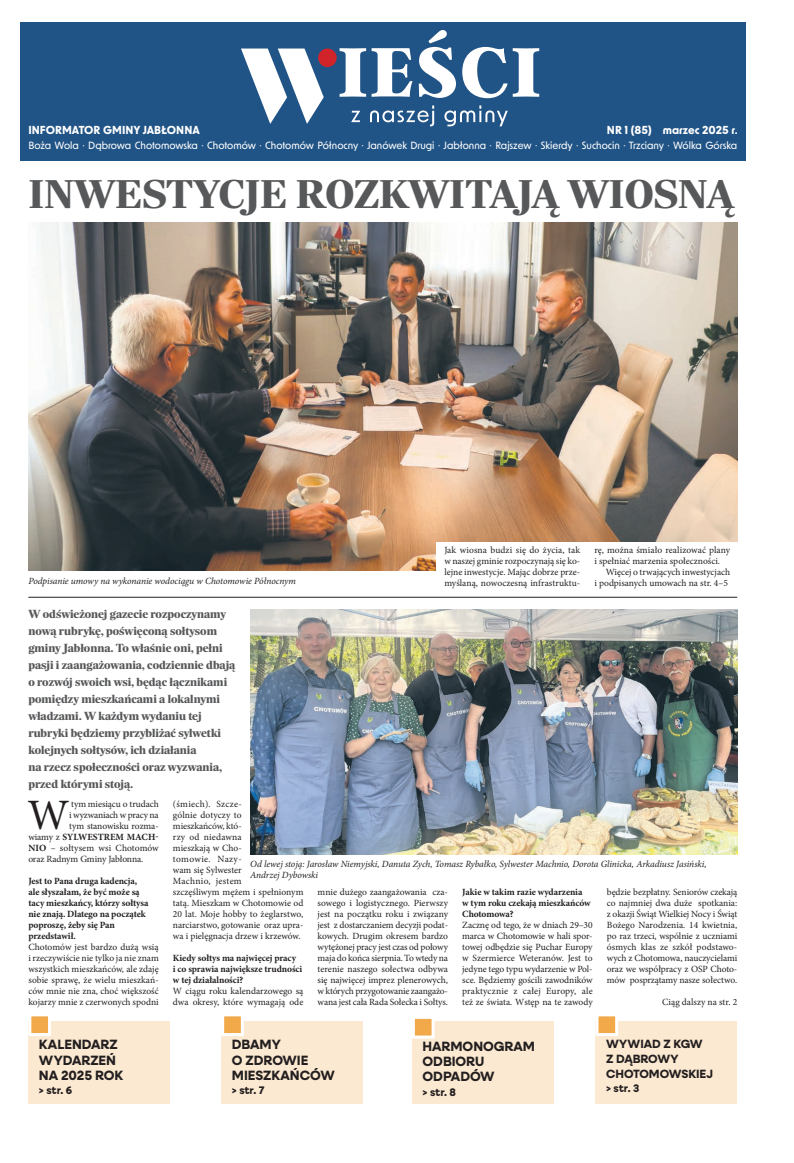
<style>
.page{position:relative;width:794px;height:1163px;background:#fff}
.page>*{position:absolute;margin:0;border:0;box-sizing:border-box;transform-origin:0 0}
.t1{font:43.3px "Minion Pro";color:#231f20}
.t2{font:700 41px "Richmond Display";color:#57585a}
.t3{font:700 13.5px/15px "Neulis Neue";color:#231f20}
.t4{font:700 12px/17px "Richmond Display";color:#57585a}
.t5{font:700 12px/15px "Neulis Neue";color:#231f20}
.t6{font:700 11px "New Order";color:#fff}
.t7{font:700 11px "Neulis Neue";letter-spacing:-.01em;color:#231f20}
.t8{font:500 10px "New Order";color:#fff}
.t9{font:9.5px/11px "Minion Pro";color:#231f20;text-align:justify}
.t10{font:700 9.5px/11px "Minion Pro";letter-spacing:-.01em;color:#231f20}
.t11{font:italic 9.5px/10.5px "Minion Pro";letter-spacing:-.005em;color:#231f20}
.s1{font-weight:400}
.s2{font-weight:700}
</style>
<div class="page">
<div style="left:20px;top:22px;width:726px;height:138px;background:#215486"></div>
<svg style="left:241px;top:48px;width:83px;height:76px"></svg>
<div style="left:318px;top:48px;width:19px;height:19px;background:#d1232a;border-radius:50%"></div>
<svg style="left:339px;top:30px;width:200px;height:68px"></svg>
<svg style="left:351px;top:105px;width:157px;height:21px"></svg>
<img style="left:250px;top:609px;width:487px;height:245px">
<hr style="left:28px;top:597px;width:709px;height:1px;background:#231f20">
<img style="left:29px;top:222px;width:708px;height:348px">
<div style="left:595px;top:1021px;width:142px;height:82px;background:#fce9d1"></div>
<div style="left:412px;top:1021px;width:141px;height:82px;background:#fce9d1"></div>
<svg style="left:412px;top:1018px;width:23px;height:21px"></svg>
<svg style="left:595px;top:1016px;width:23px;height:20px"></svg>
<div style="left:221px;top:1021px;width:142px;height:82px;background:#fce9d1"></div>
<svg style="left:221px;top:1016px;width:23px;height:20px"></svg>
<div style="left:28px;top:1021px;width:142px;height:82px;background:#fce9d1"></div>
<svg style="left:28px;top:1016px;width:23px;height:20px"></svg>
<div style="left:436px;top:542px;width:302px;height:47px;background:#fff"></div>
<p class="t6" style="left:28px;top:123px;width:173px">INFORMATOR GMINY JABŁONNA</p>
<p class="t6" style="left:607px;top:123px;width:132px">NR 1 (85) marzec 2025 r.</p>
<p class="t8" style="left:28px;top:138px;width:710px">Boża Wola · Dąbrowa Chotomowska · Chotomów · Chotomów Północny · Janówek Drugi · Jabłonna · Rajszew · Skierdy · Suchocin · Trzciany · Wólka Górska</p>
<h2 class="t2" style="left:28px;top:170px;width:707px">INWESTYCJE ROZKWITAJĄ WIOSNĄ</h2>
<p class="t11" style="left:28px;top:576px;width:269px">Podpisanie umowy na wykonanie wodociągu w Chotomowie Północnym</p>
<p class="t4" style="left:28px;top:605px;width:208px">W odświeżonej gazecie rozpoczynamy nową rubrykę, poświęconą sołtysom gminy Jabłonna. To właśnie oni, pełni pasji i zaangażowania, codziennie dbają o rozwój swoich wsi, będąc łącznikami pomiędzy mieszkańcami a lokalnymi władzami. W każdym wydaniu tej rubryki będziemy przybliżać sylwetki kolejnych sołtysów, ich działania<br>na rzecz społeczności oraz wyzwania, przed którymi stoją.</p>
<p class="t9" style="left:444px;top:545px;width:137px">Jak wiosna budzi się do życia, tak w naszej gminie rozpoczynają się ko&shy;lejne inwestycje. Mając dobrze prze&shy;myślaną, nowoczesną infrastruktu-</p>
<p class="t9" style="left:594px;top:545px;width:137px">rę, można śmiało realizować plany i spełniać marzenia społeczności.</p>
<p class="t9" style="left:594px;top:567px;width:137px;text-align:right">Więcej o trwających inwestycjach<br>i podpisanych umowach na str. 4–5</p>
<h1 class="t1" style="left:28px;top:785px;width:44px">W</h1>
<p class="t9" style="left:71px;top:798px;width:89px">tym miesiącu o trudach</p>
<p class="t9" style="left:69px;top:809px;width:91px">i wyzwaniach w pracy na</p>
<p class="t9" style="left:69px;top:820px;width:91px">tym stanowisku rozma-</p>
<p class="t10" style="left:28px;top:830px;width:132px"><span class="s1">wiamy z</span> SYLWESTREM MACH-</p>
<p class="t9" style="left:28px;top:842px;width:132px"><span class="s2">NIO</span> – sołtysem wsi Chotomów</p>
<p class="t9" style="left:28px;top:853px;width:117px">oraz Radnym Gminy Jabłonna.</p>
<p class="t10" style="left:28px;top:874px;width:122px">Jest to Pana druga kadencja, ale słyszałam, że być może są tacy mieszkańcy, którzy sołtysa nie znają. Dlatego na początek poproszę, żeby się Pan przedstawił.</p>
<p class="t9" style="left:28px;top:941px;width:132px">Chotomów jest bardzo dużą wsią i rzeczywiście nie tylko ja nie znam wszystkich mieszkańców, ale zdaję sobie sprawę, że wielu mieszkań&shy;ców mnie nie zna, choć większość kojarzy mnie z czerwonych spodni</p>
<h3 class="t3" style="left:39px;top:1036px;width:86px">KALENDARZ<br>WYDARZEŃ<br>NA 2025 ROK</h3>
<p class="t7" style="left:39px;top:1082px;width:35px">&gt; str. 6</p>
<p class="t9" style="left:173px;top:798px;width:132px;text-align:left">(śmiech). Szcze-<br>gólnie dotyczy to<br>mieszkańców, któ-<br>rzy od niedawna<br>mieszkają w Cho-<br>tomowie. Nazy-<br>wam się Sylwester<br>Machnio, jestem<br>szczęśliwym mężem i spełnionym tatą. Mieszkam w Chotomowie od<br>20 lat. Moje hobby to żeglarstwo, narciarstwo, gotowanie oraz upra&shy;wa i pielęgnacja drzew i krzewów.</p>
<p class="t10" style="left:173px;top:951px;width:131px">Kiedy sołtys ma najwięcej pracy<br>i co sprawia największe trudności w tej działalności?</p>
<p class="t9" style="left:173px;top:985px;width:132px">W ciągu roku kalendarzowego są dwa okresy, które wymagają ode</p>
<p class="t11" style="left:250px;top:858px;width:458px">Od lewej stoją: Jarosław Niemyjski, Danuta Zych, Tomasz Rybałko, Sylwester Machnio, Dorota Glinicka, Arkadiusz Jasiński,<br>Andrzej Dybowski</p>
<p class="t9" style="left:607px;top:886px;width:132px">będzie bezpłatny. Seniorów czekają co najmniej dwa duże spotkania: z okazji Świąt Wielkiej Nocy i Świąt Bożego Narodzenia. 14 kwietnia, po raz trzeci, wspólnie z uczniami ósmych klas ze szkół podstawo&shy;wych z Chotomowa, nauczycielami oraz we współpracy z OSP Choto&shy;mów posprzątamy nasze sołectwo.</p>
<p class="t9" style="left:317px;top:886px;width:132px">mnie dużego zaangażowania cza&shy;sowego i logistycznego. Pierwszy jest na początku roku i związany jest z dostarczaniem decyzji podat&shy;kowych. Drugim okresem bardzo wytężonej pracy jest czas od połowy maja do końca sierpnia. To wtedy na terenie naszego sołectwa odbywa się najwięcej imprez plenerowych, w których przygotowanie zaangażo&shy;wana jest cała Rada Sołecka i Sołtys.</p>
<p class="t10" style="left:462px;top:885px;width:130px">Jakie w takim razie wydarzenia w tym roku czekają mieszkańców<br>Chotomowa?</p>
<p class="t9" style="left:462px;top:919px;width:132px">Zacznę od tego, że w dniach 29–30 marca w Chotomowie w hali spor&shy;towej odbędzie się Puchar Europy w Szermierce Weteranów. Jest to jedyne tego typu wydarzenie w Pol&shy;sce. Będziemy gościli zawodników praktycznie z całej Europy, ale też ze świata. Wstęp na te zawody</p>
<p class="t9" style="left:662px;top:996px;width:76px">Ciąg dalszy na str. 2</p>
<h3 class="t3" style="left:232px;top:1036px;width:104px">DBAMY<br>O ZDROWIE<br>MIESZKAŃCÓW</h3>
<p class="t7" style="left:232px;top:1082px;width:34px">&gt; str. 7</p>
<h3 class="t3" style="left:422px;top:1038px;width:114px">HARMONOGRAM<br>ODBIORU<br>ODPADÓW</h3>
<p class="t7" style="left:422px;top:1084px;width:35px">&gt; str. 8</p>
<p class="t5" style="left:606px;top:1035px;width:108px">WYWIAD Z KGW<br>Z DĄBROWY<br>CHOTOMOWSKIEJ</p>
<p class="t7" style="left:606px;top:1080px;width:35px">&gt; str. 3</p>
</div>
